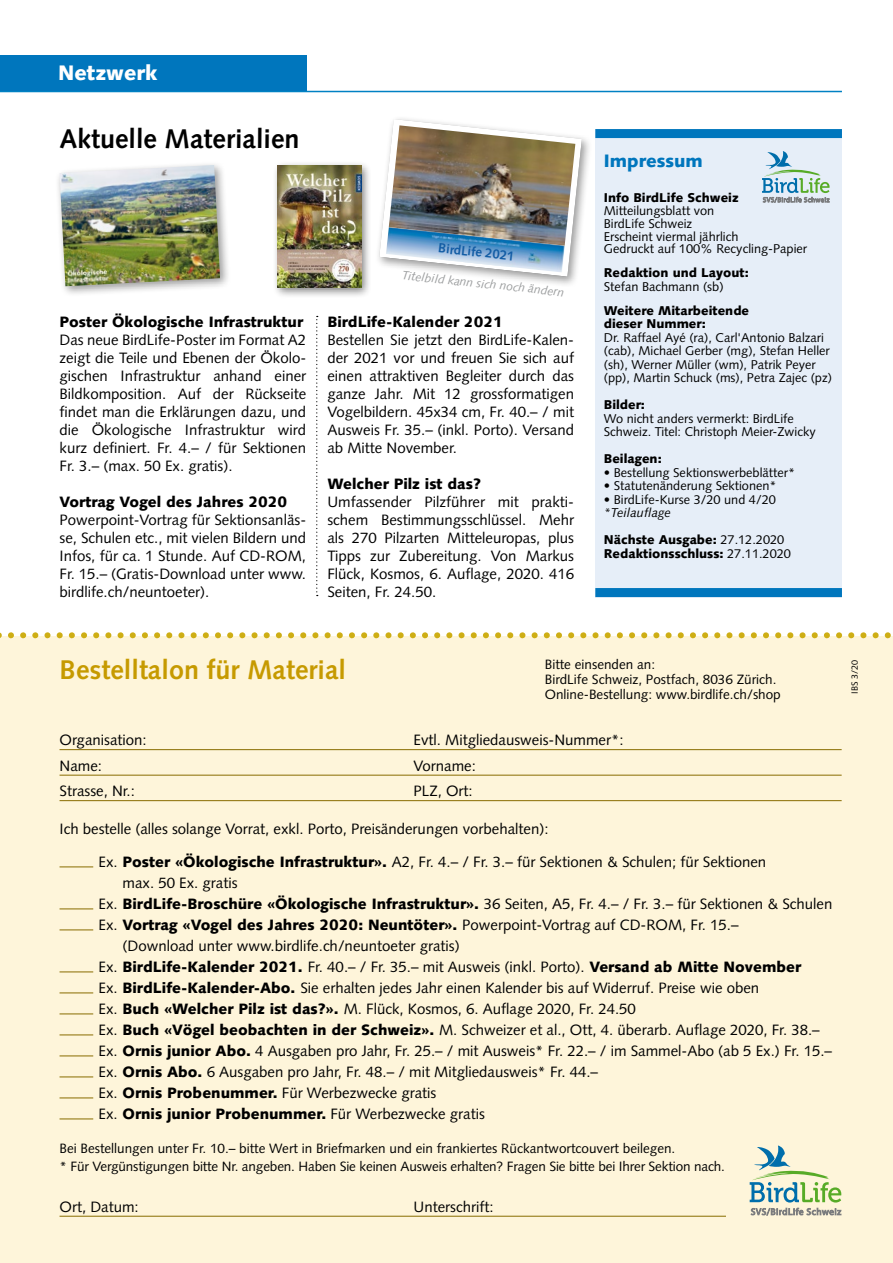
<style>
.page{position:relative;width:893px;height:1263px;background:#fff}
.page>*{position:absolute;margin:0;border:0;box-sizing:border-box;transform-origin:0 0}
.t1{font:700 27px "Syntax LT";color:#c69a00}
.t2{font:700 27px "Syntax LT";color:#000}
.t3{font:900 21px "Syntax LT";color:#fff}
.t4{font:900 18px "Syntax LT";color:#0076bd}
.t5{font:15px/18px "Syntax LT";color:#000;text-align:justify}
.t6{font:900 15px "Syntax LT";color:#000}
.t7{font:13.5px/15px "Syntax LT";color:#000}
.t8{font:700 13.2px "Syntax LT";color:#135da5}
.t9{font:12.75px/13.5px "Syntax LT";color:#000}
.t10{font:900 12.75px/13.5px "Syntax LT";color:#000}
.t11{font:italic 12px "Syntax LT";color:#9c9e9f}
.t12{font:9px "Syntax LT";color:#000}
.s1{font-weight:400;font-style:italic}
.s2{font-weight:400}
.s3{font-weight:900}
</style>
<div class="page">
<div style="left:0;top:636px;width:893px;height:627px;background:#fef5da"></div>
<div style="left:595px;top:129px;width:247px;height:468px;background:#e6eef8"></div>
<hr style="left:60px;top:749px;width:782px;height:1px;background:#886c00">
<hr style="left:60px;top:775px;width:782px;height:1px;background:#886c00">
<hr style="left:60px;top:800px;width:782px;height:1px;background:#886c00">
<hr style="left:60px;top:867px;width:33px;height:1px;background:#886c00">
<hr style="left:60px;top:909px;width:33px;height:1px;background:#886c00">
<hr style="left:60px;top:930px;width:33px;height:1px;background:#886c00">
<hr style="left:60px;top:972px;width:33px;height:1px;background:#886c00">
<hr style="left:60px;top:993px;width:33px;height:1px;background:#886c00">
<hr style="left:60px;top:1014px;width:33px;height:1px;background:#886c00">
<hr style="left:60px;top:1035px;width:33px;height:1px;background:#886c00">
<hr style="left:60px;top:1056px;width:33px;height:1px;background:#886c00">
<hr style="left:60px;top:1077px;width:33px;height:1px;background:#886c00">
<hr style="left:60px;top:1098px;width:33px;height:1px;background:#886c00">
<hr style="left:60px;top:1119px;width:33px;height:1px;background:#886c00">
<hr style="left:60px;top:1216px;width:782px;height:1px;background:#886c00">
<svg style="left:762px;top:151px;width:68px;height:52px"></svg>
<div style="left:595px;top:129px;width:247px;height:9px;background:#0076bd"></div>
<div style="left:595px;top:588px;width:247px;height:9px;background:#0076bd"></div>
<hr style="left:0;top:91px;width:842px;height:1px;background:#0081c3">
<div style="left:0;top:55px;width:306px;height:36px;background:#0076bd"></div>
<svg style="left:316px;top:316px;width:2px;height:280px"></svg>
<div style="left:55px;top:160px;width:176px;height:137px;background:#000;opacity:.4"></div>
<img style="left:60px;top:165px;width:160px;height:121px">
<div style="left:272px;top:161px;width:100px;height:137px;background:#000;opacity:.5"></div>
<img style="left:277px;top:166px;width:84px;height:121px">
<div style="left:375px;top:114px;width:218px;height:173px;background:#000;opacity:.4"></div>
<svg style="left:379px;top:119px;width:203px;height:158px"></svg>
<img style="left:386px;top:227px;width:179px;height:45px">
<img style="left:441px;top:246px;width:21px;height:20px">
<img style="left:462px;top:246px;width:52px;height:21px">
<img style="left:389px;top:125px;width:186px;height:121px">
<div style="left:726px;top:1193px;width:122px;height:34px;background:#fef5da"></div>
<svg style="left:0;top:632px;width:891px;height:6px"></svg>
<svg style="left:750px;top:1145px;width:91px;height:71px"></svg>
<h2 class="t3" style="left:58px;top:60px;width:101px">Netzwerk</h2>
<h1 class="t2" style="left:60px;top:123px;width:242px">Aktuelle Materialien</h1>
<p class="t6" style="left:60px;top:313px;width:245px">Poster Ökologische Infrastruktur</p>
<p class="t5" style="left:60px;top:331px;width:248px">Das neue BirdLife-Poster im Format A2 zeigt die Teile und Ebenen der Ökolo&shy;gischen Infrastruktur anhand einer Bildkomposition. Auf der Rückseite findet man die Erklärungen dazu, und die Ökologische Infrastruktur wird kurz definiert. Fr. 4.– / für Sektionen Fr. 3.– (max. 50 Ex. gratis).</p>
<p class="t6" style="left:60px;top:493px;width:229px">Vortrag Vogel des Jahres 2020</p>
<p class="t5" style="left:60px;top:511px;width:248px">Powerpoint-Vortrag für Sektionsanläs&shy;se, Schulen etc., mit vielen Bildern und Infos, für ca. 1 Stunde. Auf CD-ROM, Fr. 15.– (Gratis-Download unter www. birdlife.ch/neuntoeter).</p>
<p class="t8" style="left:439px;top:240px;width:78px;rotate:6deg">BirdLife 2021</p>
<p class="t11" style="left:403px;top:268px;width:164px;rotate:6deg">Titelbild kann sich noch ändern</p>
<p class="t6" style="left:327px;top:313px;width:177px">BirdLife-Kalender 2021</p>
<p class="t5" style="left:327px;top:331px;width:248px">Bestellen Sie jetzt den BirdLife-Kalen&shy;der 2021 vor und freuen Sie sich auf einen attraktiven Begleiter durch das ganze Jahr. Mit 12 grossformatigen Vogelbildern. 45x34 cm, Fr. 40.– / mit Ausweis Fr. 35.– (inkl. Porto). Versand ab Mitte November.</p>
<p class="t6" style="left:327px;top:475px;width:155px">Welcher Pilz ist das?</p>
<p class="t5" style="left:327px;top:493px;width:248px">Umfassender Pilzführer mit prakti&shy;schem Bestimmungsschlüssel. Mehr als 270 Pilzarten Mitteleuropas, plus Tipps zur Zubereitung. Von Markus Flück, Kosmos, 6. Auflage, 2020. 416<br>Seiten, Fr. 24.50.</p>
<p class="t4" style="left:604px;top:150px;width:100px">Impressum</p>
<p class="t10" style="left:604px;top:191px;width:136px">Info BirdLife Schweiz</p>
<p class="t9" style="left:604px;top:204px;width:205px;line-height:12.8px">Mitteilungsblatt von<br>BirdLife Schweiz<br>Erscheint viermal jährlich<br>Gedruckt auf 100% Recycling-Papier</p>
<p class="t10" style="left:604px;top:266px;width:147px">Redaktion und Layout:</p>
<p class="t9" style="left:604px;top:280px;width:121px">Stefan Bachmann (sb)</p>
<p class="t10" style="left:604px;top:304px;width:147px">Weitere Mitarbeitende dieser Nummer:</p>
<p class="t9" style="left:604px;top:331px;width:230px">Dr. Raffael Ayé (ra), Carl'Antonio Balzari (cab), Michael Gerber (mg), Stefan Heller (sh), Werner Müller (wm), Patrik Peyer (pp), Martin Schuck (ms), Petra Zajec (pz)</p>
<p class="t10" style="left:604px;top:398px;width:43px">Bilder:</p>
<p class="t9" style="left:604px;top:412px;width:213px">Wo nicht anders vermerkt: BirdLife<br>Schweiz. Titel: Christoph Meier-Zwicky</p>
<p class="t10" style="left:604px;top:452px;width:59px">Beilagen:</p>
<p class="t9" style="left:604px;top:466px;width:193px">• Bestellung Sektionswerbeblätter*</p>
<p class="t9" style="left:604px;top:479px;width:174px">• Statutenänderung Sektionen*</p>
<p class="t9" style="left:604px;top:493px;width:174px">• BirdLife-Kurse 3/20 und 4/20</p>
<p class="t10" style="left:604px;top:499px;width:182px;line-height:27px"><span class="s1">*Teilauflage<br></span>Nächste Ausgabe: <span class="s2">27.12.2020</span></p>
<p class="t10" style="left:604px;top:547px;width:189px">Redaktionsschluss: <span class="s2">27.11.2020</span></p>
<h1 class="t1" style="left:60px;top:654px;width:288px">Bestelltalon für Material</h1>
<p class="t7" style="left:545px;top:657px;width:237px">Bitte einsenden an:<br>BirdLife Schweiz, Postfach, 8036 Zürich.<br>Online-Bestellung: www.birdlife.ch/shop</p>
<p class="t12" style="left:849px;top:693px;width:35px;rotate:-90deg">IBS 3/20</p>
<p class="t5" style="left:60px;top:731px;width:89px">Organisation:</p>
<p class="t5" style="left:414px;top:731px;width:212px">Evtl. Mitgliedausweis-Nummer*:</p>
<p class="t5" style="left:60px;top:756px;width:44px">Name:</p>
<p class="t5" style="left:414px;top:756px;width:64px">Vorname:</p>
<p class="t5" style="left:60px;top:782px;width:77px">Strasse, Nr.:</p>
<p class="t5" style="left:414px;top:782px;width:61px">PLZ, Ort:</p>
<p class="t5" style="left:60px;top:819px;width:490px">Ich bestelle (alles solange Vorrat, exkl. Porto, Preisänderungen vorbehalten):</p>
<p class="t5" style="left:99px;top:852px;width:669px">Ex. <span class="s3">Poster «Ökologische Infrastruktur».</span> A2, Fr. 4.– / Fr. 3.– für Sektionen &amp; Schulen; für Sektionen</p>
<p class="t5" style="left:123px;top:873px;width:117px">max. 50 Ex. gratis</p>
<p class="t5" style="left:99px;top:894px;width:735px">Ex. <span class="s3">BirdLife-Broschüre «Ökologische Infrastruktur».</span> 36 Seiten, A5, Fr. 4.– / Fr. 3.– für Sektionen &amp; Schulen</p>
<p class="t5" style="left:99px;top:915px;width:641px">Ex. <span class="s3">Vortrag «Vogel des Jahres 2020: Neuntöter».</span> Powerpoint-Vortrag auf CD-ROM, Fr. 15.–</p>
<p class="t5" style="left:123px;top:936px;width:339px">(Download unter www.birdlife.ch/neuntoeter gratis)</p>
<p class="t6" style="left:99px;top:957px;width:704px"><span class="s2">Ex.</span> BirdLife-Kalender 2021. <span class="s2">Fr. 40.– / Fr. 35.– mit Ausweis (inkl. Porto).</span> Versand ab Mitte November</p>
<p class="t5" style="left:99px;top:978px;width:662px">Ex. <span class="s3">BirdLife-Kalender-Abo.</span> Sie erhalten jedes Jahr einen Kalender bis auf Widerruf. Preise wie oben</p>
<p class="t5" style="left:99px;top:999px;width:539px">Ex. <span class="s3">Buch «Welcher Pilz ist das?».</span> M. Flück, Kosmos, 6. Auflage 2020, Fr. 24.50</p>
<p class="t5" style="left:99px;top:1020px;width:723px">Ex. <span class="s3">Buch «Vögel beobachten in der Schweiz».</span> M. Schweizer et al., Ott, 4. überarb. Auflage 2020, Fr. 38.–</p>
<p class="t5" style="left:99px;top:1041px;width:735px">Ex. <span class="s3">Ornis junior Abo.</span> 4 Ausgaben pro Jahr, Fr. 25.– / mit Ausweis* Fr. 22.– / im Sammel-Abo (ab 5 Ex.) Fr. 15.–</p>
<p class="t5" style="left:99px;top:1062px;width:501px">Ex. <span class="s3">Ornis Abo.</span> 6 Ausgaben pro Jahr, Fr. 48.– / mit Mitgliedausweis* Fr. 44.–</p>
<p class="t5" style="left:99px;top:1083px;width:339px">Ex. <span class="s3">Ornis Probenummer.</span> Für Werbezwecke gratis</p>
<p class="t5" style="left:99px;top:1104px;width:388px">Ex. <span class="s3">Ornis junior Probenummer.</span> Für Werbezwecke gratis</p>
<p class="t7" style="left:60px;top:1139px;width:667px;line-height:18px">Bei Bestellungen unter Fr. 10.– bitte Wert in Briefmarken und ein frankiertes Rückantwortcouvert beilegen.<br>* Für Vergünstigungen bitte Nr. angeben. Haben Sie keinen Ausweis erhalten? Fragen Sie bitte bei Ihrer Sektion nach.</p>
<p class="t5" style="left:60px;top:1197px;width:81px">Ort, Datum:</p>
<p class="t5" style="left:414px;top:1197px;width:81px">Unterschrift:</p>
</div>
